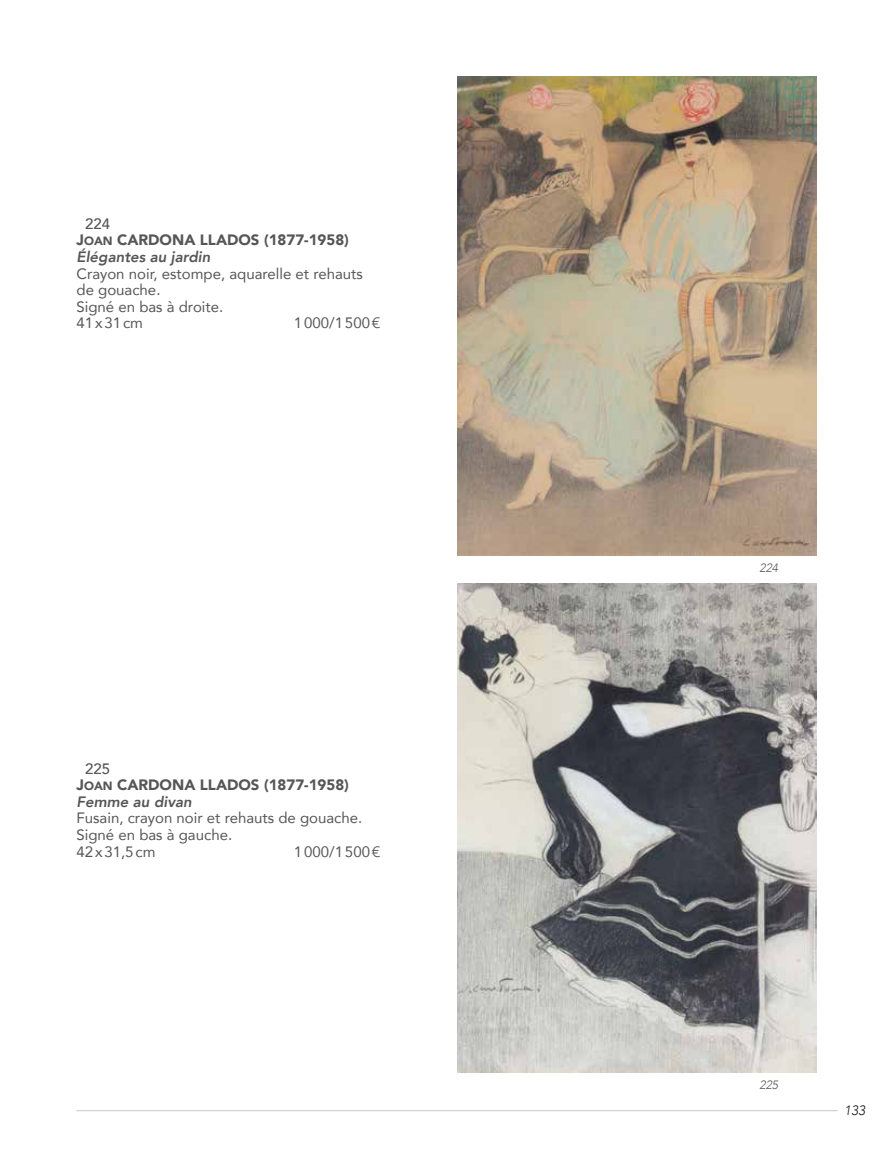
<style>
.page{position:relative;width:893px;height:1149px;background:#fff}
.page>*{position:absolute;margin:0;border:0;box-sizing:border-box;transform-origin:0 0}
.t1{font:15px/16.5px "Avenir";color:#565655}
.t2{font:15px "Avenir Black SC800";color:#565655}
.t3{font:italic 800 15px "Avenir";color:#565655}
.t4{font:500 15px "Avenir";color:#565655}
.t5{font:italic 300 13.5px "Avenir";color:#181716}
.t6{font:italic 300 12px "Avenir";color:#565655}
.s1{font-size:12px}
</style>
<div class="page">
<hr style="left:77px;top:1109px;width:761px;height:1px;background:#c5c6c6">
<img style="left:457px;top:77px;width:359px;height:478px">
<img style="left:457px;top:583px;width:359px;height:488px">
<p class="t4" style="left:85px;top:211px;width:27px">224</p>
<p class="t2" style="left:77px;top:227px;width:53px">J<span class="s1">OAN</span> CARDONA</p>
<p class="t2" style="left:200px;top:227px;width:11px">LLADOS</p>
<p class="t2" style="left:264px;top:227px;width:86px">(1877-1958)</p>
<p class="t3" style="left:77px;top:248px;width:135px">Élégantes au jardin</p>
<p class="t1" style="left:77px;top:264px;width:288px">Crayon noir, estompe, aquarelle et rehauts de gouache.<br>Signé en bas à droite.<br>41x31cm</p>
<p class="t1" style="left:294px;top:314px;width:88px">1000/1500€</p>
<p class="t4" style="left:85px;top:755px;width:27px">225</p>
<p class="t2" style="left:77px;top:772px;width:53px">J<span class="s1">OAN</span> CARDONA</p>
<p class="t2" style="left:200px;top:772px;width:11px">LLADOS</p>
<p class="t2" style="left:264px;top:772px;width:86px">(1877-1958)</p>
<p class="t3" style="left:77px;top:792px;width:117px">Femme au divan</p>
<p class="t1" style="left:77px;top:809px;width:287px">Fusain, crayon noir et rehauts de gouache.<br>Signé en bas à gauche.<br>42x31,5cm</p>
<p class="t1" style="left:294px;top:842px;width:88px">1000/1500€</p>
<p class="t6" style="left:759px;top:560px;width:20px">224</p>
<p class="t6" style="left:759px;top:1077px;width:20px">225</p>
<p class="t5" style="left:844px;top:1102px;width:23px">133</p>
</div>
